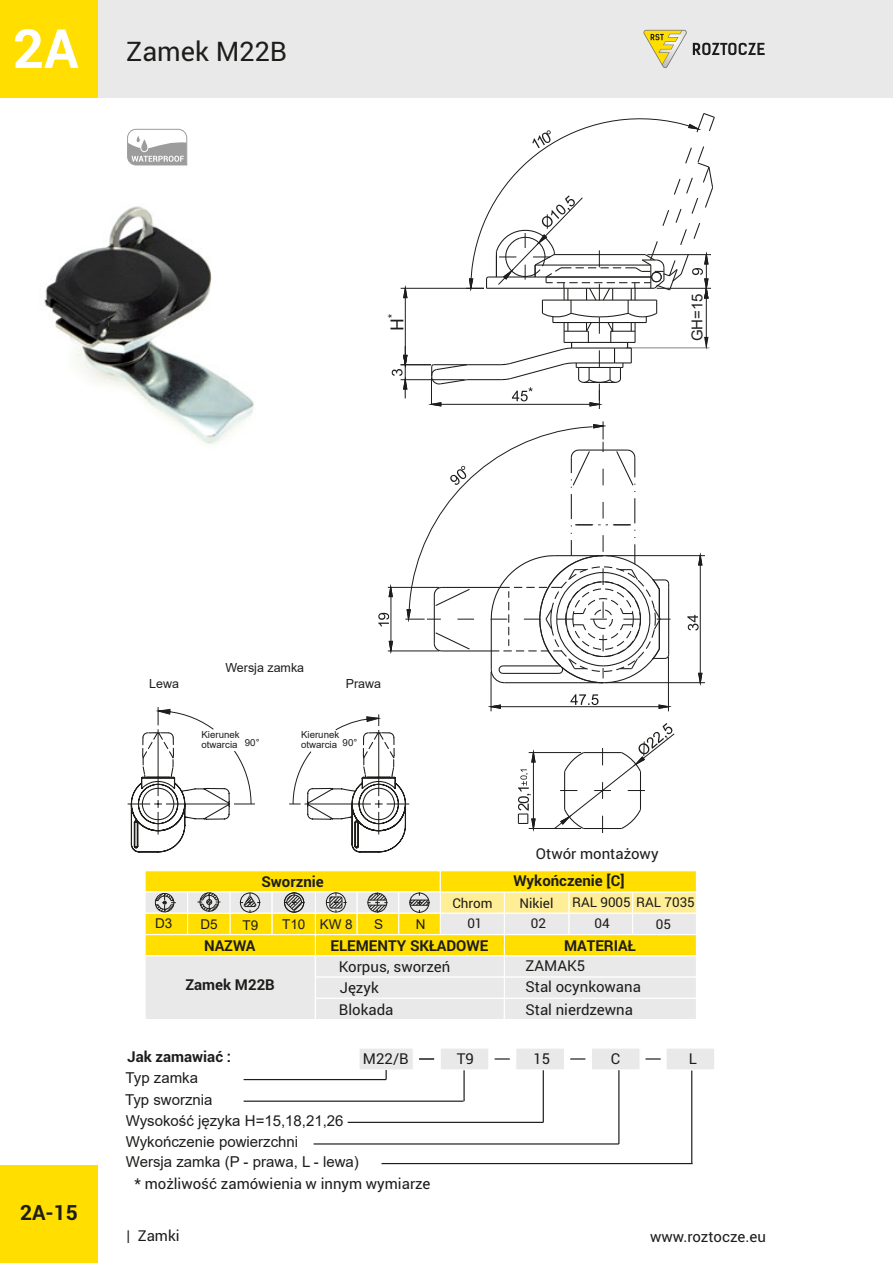
<style>
.page{position:relative;width:893px;height:1263px;background:#fff}
.page>*{position:absolute;margin:0;border:0;box-sizing:border-box;transform-origin:0 0}
.t1{font:700 54px "Roboto";color:#fff}
.t2{font:27px "Roboto";color:#1d1d1b}
.t3{font:700 21px "Roboto";color:#1d1d1b}
.t4{font:18px "Roboto";color:#1d1d1b}
.t5{font:15px "Roboto";color:#1d1d1b}
.t6{font:15px/21px "Arial";color:#1d1d1b}
.t7{font:700 15px "Roboto";color:#1d1d1b}
.t8{font:13.5px "Roboto";color:#1d1d1b}
.t9{font:13.5px "Arial";color:#1d1d1b}
.t10{font:12.45px "Arial";color:#1d1d1b}
.t11{font:9.75px/10.2px "Arial";color:#1d1d1b}
.t12{font:9px "Roboto";color:#1d1d1b}
</style>
<div class="page">
<div style="left:0;top:0;width:893px;height:98px;background:#e9e9e9"></div>
<svg style="left:643px;top:30px;width:44px;height:38px"></svg>
<svg style="left:693px;top:43px;width:72px;height:12px"></svg>
<div style="left:0;top:1165px;width:98px;height:98px;background:#ffde00"></div>
<div style="left:0;top:0;width:98px;height:98px;background:#ffde00"></div>
<hr style="left:401px;top:288px;width:83px;height:1px;background:#1d1d1b">
<hr style="left:405px;top:298px;width:1px;height:57px;background:#1d1d1b">
<svg style="left:403px;top:285px;width:5px;height:14px"></svg>
<hr style="left:401px;top:364px;width:30px;height:1px;background:#1d1d1b">
<hr style="left:401px;top:379px;width:64px;height:1px;background:#1d1d1b">
<svg style="left:392px;top:346px;width:16px;height:52px"></svg>
<svg style="left:425px;top:113px;width:290px;height:296px"></svg>
<hr style="left:605px;top:682px;width:100px;height:1px;background:#1d1d1b">
<hr style="left:605px;top:555px;width:100px;height:1px;background:#1d1d1b">
<hr style="left:700px;top:565px;width:1px;height:108px;background:#1d1d1b">
<svg style="left:697px;top:672px;width:6px;height:14px"></svg>
<svg style="left:687px;top:615px;width:12px;height:15px"></svg>
<svg style="left:697px;top:552px;width:6px;height:14px"></svg>
<div style="left:144px;top:870px;width:297px;height:22px;background:#ffde00;border:1px solid #fff"></div>
<div style="left:504px;top:955px;width:193px;height:23px;background:#e9e9e9;border:1px solid #fff"></div>
<div style="left:504px;top:934px;width:193px;height:22px;background:#ffde00;border:1px solid #fff"></div>
<div style="left:315px;top:934px;width:190px;height:22px;background:#ffde00"></div>
<div style="left:144px;top:934px;width:172px;height:22px;background:#ffde00"></div>
<div style="left:144px;top:955px;width:172px;height:65px;background:#e9e9e9;border:1px solid #fff"></div>
<div style="left:315px;top:955px;width:190px;height:23px;background:#e9e9e9;border:1px solid #fff"></div>
<div style="left:504px;top:976px;width:193px;height:23px;background:#e9e9e9;border:1px solid #fff"></div>
<div style="left:315px;top:976px;width:190px;height:23px;background:#e9e9e9;border:1px solid #fff"></div>
<div style="left:568px;top:891px;width:65px;height:23px;background:#ffee96;border:1px solid #fff"></div>
<div style="left:504px;top:891px;width:65px;height:23px;background:#ffee96;border:1px solid #fff"></div>
<div style="left:440px;top:891px;width:65px;height:23px;background:#ffee96;border:1px solid #fff"></div>
<div style="left:632px;top:891px;width:65px;height:23px;background:#ffee96;border:1px solid #fff"></div>
<div style="left:568px;top:913px;width:65px;height:22px;background:#e9e9e9;border:1px solid #fff"></div>
<div style="left:504px;top:913px;width:65px;height:22px;background:#e9e9e9;border:1px solid #fff"></div>
<div style="left:440px;top:913px;width:65px;height:22px;background:#e9e9e9;border:1px solid #fff"></div>
<div style="left:632px;top:913px;width:65px;height:22px;background:#e9e9e9;border:1px solid #fff"></div>
<div style="left:440px;top:870px;width:257px;height:22px;background:#ffde00;border:1px solid #fff"></div>
<div style="left:315px;top:891px;width:43px;height:23px;background:#e9e9e9;border:1px solid #fff"></div>
<div style="left:357px;top:891px;width:42px;height:23px;background:#e9e9e9;border:1px solid #fff"></div>
<svg style="left:323px;top:892px;width:26px;height:21px"></svg>
<div style="left:315px;top:913px;width:43px;height:22px;background:#ffde00;border:1px solid #fff"></div>
<div style="left:357px;top:913px;width:42px;height:22px;background:#ffde00;border:1px solid #fff"></div>
<svg style="left:367px;top:890px;width:21px;height:25px"></svg>
<div style="left:229px;top:891px;width:44px;height:23px;background:#e9e9e9;border:1px solid #fff"></div>
<div style="left:229px;top:913px;width:44px;height:22px;background:#ffde00;border:1px solid #fff"></div>
<svg style="left:237px;top:892px;width:26px;height:21px"></svg>
<div style="left:272px;top:891px;width:44px;height:23px;background:#e9e9e9;border:1px solid #fff"></div>
<div style="left:272px;top:913px;width:44px;height:22px;background:#ffde00;border:1px solid #fff"></div>
<div style="left:315px;top:998px;width:190px;height:22px;background:#e9e9e9;border:1px solid #fff"></div>
<div style="left:504px;top:998px;width:193px;height:22px;background:#e9e9e9;border:1px solid #fff"></div>
<svg style="left:281px;top:890px;width:26px;height:25px"></svg>
<div style="left:144px;top:891px;width:44px;height:23px;background:#e9e9e9;border:1px solid #fff"></div>
<div style="left:144px;top:913px;width:44px;height:22px;background:#ffde00;border:1px solid #fff"></div>
<div style="left:187px;top:913px;width:44px;height:22px;background:#ffde00;border:1px solid #fff"></div>
<div style="left:398px;top:891px;width:43px;height:23px;background:#e9e9e9;border:1px solid #fff"></div>
<div style="left:398px;top:913px;width:43px;height:22px;background:#ffde00;border:1px solid #fff"></div>
<div style="left:187px;top:891px;width:44px;height:23px;background:#e9e9e9;border:1px solid #fff"></div>
<svg style="left:155px;top:891px;width:21px;height:24px"></svg>
<svg style="left:197px;top:890px;width:23px;height:25px"></svg>
<svg style="left:407px;top:892px;width:26px;height:21px"></svg>
<div style="left:358px;top:1047px;width:56px;height:23px;background:#e9e9e9;border:1px solid #fff"></div>
<div style="left:440px;top:1047px;width:49px;height:23px;background:#e9e9e9;border:1px solid #fff"></div>
<div style="left:515px;top:1047px;width:50px;height:23px;background:#e9e9e9;border:1px solid #fff"></div>
<svg style="left:419px;top:1058px;width:15px;height:2px"></svg>
<svg style="left:495px;top:1058px;width:15px;height:1px"></svg>
<svg style="left:570px;top:1058px;width:15px;height:1px"></svg>
<div style="left:591px;top:1047px;width:50px;height:23px;background:#e9e9e9;border:1px solid #fff"></div>
<hr style="left:543px;top:1070px;width:1px;height:52px;background:#1d1d1b">
<hr style="left:618px;top:1070px;width:1px;height:74px;background:#1d1d1b">
<hr style="left:691px;top:1070px;width:1px;height:93px;background:#1d1d1b">
<div style="left:665px;top:1047px;width:50px;height:23px;background:#e9e9e9;border:1px solid #fff"></div>
<hr style="left:314px;top:1143px;width:305px;height:1px;background:#1d1d1b">
<hr style="left:348px;top:1122px;width:195px;height:1px;background:#1d1d1b">
<hr style="left:244px;top:1100px;width:219px;height:2px;background:#1d1d1b">
<hr style="left:244px;top:1079px;width:142px;height:1px;background:#1d1d1b">
<hr style="left:382px;top:1163px;width:310px;height:1px;background:#1d1d1b">
<svg style="left:645px;top:1058px;width:16px;height:1px"></svg>
<hr style="left:463px;top:1070px;width:2px;height:31px;background:#1d1d1b">
<img style="left:43px;top:206px;width:211px;height:215px">
<svg style="left:127px;top:128px;width:61px;height:38px"></svg>
<svg style="left:127px;top:421px;width:548px;height:432px"></svg>
<h1 class="t1" style="left:13px;top:11px;width:67px">2A</h1>
<h2 class="t2" style="left:126px;top:33px;width:162px">Zamek M22B</h2>
<p class="t12" style="left:385px;top:318px;width:5px;rotate:-90deg">*</p>
<p class="t4" style="left:384px;top:331px;width:14px;rotate:-90deg">H</p>
<p class="t6" style="left:686px;top:341px;width:49px;rotate:-90deg">GH=15</p>
<h3 class="t3" style="left:20px;top:1198px;width:59px">2A-15</h3>
<p class="t10" style="left:225px;top:659px;width:80px">Wersja zamka</p>
<p class="t10" style="left:149px;top:675px;width:31px">Lewa</p>
<p class="t10" style="left:346px;top:675px;width:37px">Prawa</p>
<p class="t11" style="left:201px;top:729px;width:40px">Kierunek otwarcia</p>
<p class="t11" style="left:301px;top:729px;width:40px">Kierunek otwarcia</p>
<p class="t11" style="left:245px;top:738px;width:16px">90°</p>
<p class="t11" style="left:343px;top:738px;width:16px">90°</p>
<p class="t7" style="left:261px;top:871px;width:64px">Sworznie</p>
<p class="t5" style="left:536px;top:843px;width:124px">Otwór montażowy</p>
<p class="t7" style="left:513px;top:870px;width:113px">Wykończenie [C]</p>
<p class="t8" style="left:452px;top:893px;width:42px">Chrom</p>
<p class="t8" style="left:520px;top:893px;width:35px">Nikiel</p>
<p class="t8" style="left:572px;top:893px;width:124px">RAL 9005 RAL 7035</p>
<p class="t9" style="left:155px;top:914px;width:19px">D3</p>
<p class="t9" style="left:200px;top:915px;width:19px">D5</p>
<p class="t9" style="left:242px;top:916px;width:17px">T9</p>
<p class="t9" style="left:282px;top:915px;width:72px">T10 KW 8</p>
<p class="t9" style="left:374px;top:915px;width:11px">S</p>
<p class="t9" style="left:416px;top:915px;width:11px">N</p>
<p class="t8" style="left:467px;top:914px;width:17px">01</p>
<p class="t8" style="left:531px;top:914px;width:17px">02</p>
<p class="t8" style="left:595px;top:914px;width:17px">04</p>
<p class="t8" style="left:656px;top:915px;width:17px">05</p>
<p class="t7" style="left:204px;top:935px;width:53px">NAZWA</p>
<p class="t7" style="left:330px;top:935px;width:159px">ELEMENTY SKŁADOWE</p>
<p class="t7" style="left:564px;top:935px;width:73px">MATERIAŁ</p>
<p class="t5" style="left:339px;top:956px;width:113px">Korpus, sworzeń</p>
<p class="t5" style="left:525px;top:955px;width:61px">ZAMAK5</p>
<p class="t7" style="left:185px;top:974px;width:91px">Zamek M22B</p>
<p class="t5" style="left:340px;top:977px;width:40px">Język</p>
<p class="t5" style="left:525px;top:976px;width:117px">Stal ocynkowana</p>
<p class="t5" style="left:339px;top:999px;width:56px">Blokada</p>
<p class="t5" style="left:525px;top:999px;width:109px">Stal nierdzewna</p>
<p class="t7" style="left:127px;top:1046px;width:106px">Jak zamawiać :</p>
<p class="t6" style="left:125px;top:1066px;width:89px;line-height:22.2px">Typ zamka<br>Typ sworznia</p>
<p class="t6" style="left:126px;top:1110px;width:235px">Wysokość języka H=15,18,21,26<br>Wykończenie powierzchni<br>Wersja zamka (P - prawa, L - lewa)</p>
<p class="t5" style="left:363px;top:1049px;width:47px">M22/B</p>
<p class="t5" style="left:457px;top:1048px;width:19px">T9</p>
<p class="t5" style="left:533px;top:1048px;width:18px">15</p>
<p class="t5" style="left:611px;top:1048px;width:11px">C</p>
<p class="t5" style="left:689px;top:1048px;width:10px">L</p>
<p class="t5" style="left:135px;top:1173px;width:297px">* możliwość zamówienia w innym wymiarze</p>
<p class="t5" style="left:126px;top:1225px;width:54px">| Zamki</p>
<p class="t5" style="left:650px;top:1226px;width:117px">www.roztocze.eu</p>
</div>
